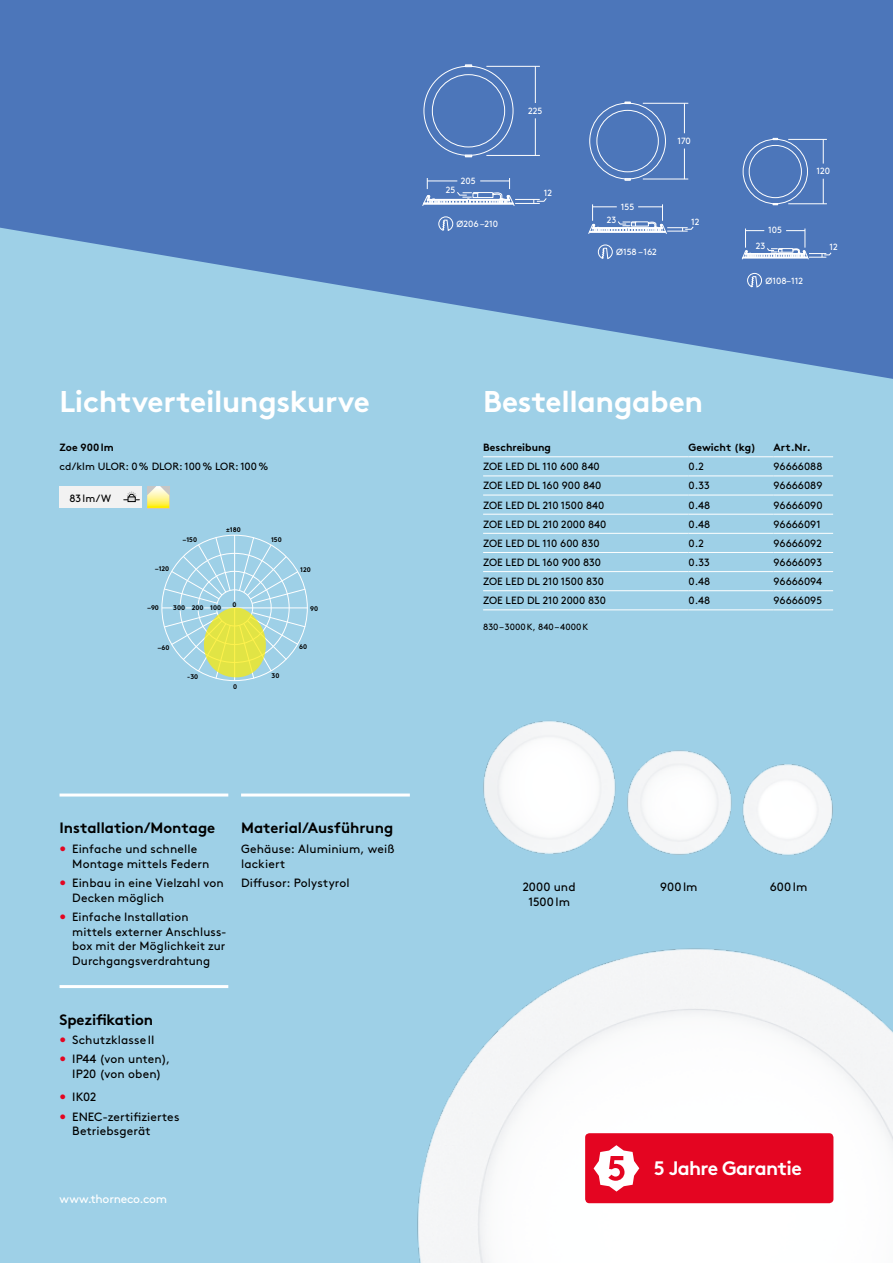
<style>
.page{position:relative;width:893px;height:1263px;background:#9ed0e7}
.page>*{position:absolute;margin:0;border:0;box-sizing:border-box;transform-origin:0 0}
.t1{font:700 30px "Brown";letter-spacing:-.01em;color:#fff}
.t2{font:700 19.5px "Brown";letter-spacing:-.035em;color:#fff}
.t3{font:700 15px "Brown";letter-spacing:-.005em;color:#000}
.t4{font:12px/14.9px "Brown";letter-spacing:.01em;color:#000}
.t5{font:12px "Brown";letter-spacing:-.02em;color:#fff}
.t6{font:10.5px "Brown";color:#000}
.t7{font:700 10.5px "Brown";color:#000}
.t8{font:9px "Brown";color:#fff}
.t9{font:9px "Brown";letter-spacing:.015em;color:#000}
.t10{font:700 6.75px "Brown";color:#000}
.s1{color:#e40521}
</style>
<div class="page">
<svg style="left:0;top:0;width:893px;height:379px;fill:#4c76ba"></svg>
<hr style="left:60px;top:793px;width:168px;height:3px;background:#fff">
<hr style="left:241px;top:793px;width:169px;height:3px;background:#fff">
<hr style="left:60px;top:985px;width:168px;height:3px;background:#fff">
<hr style="left:688px;top:590px;width:86px;height:1px;background:#fff">
<hr style="left:688px;top:609px;width:86px;height:1px;background:#fff">
<hr style="left:483px;top:456px;width:205px;height:1px;background:#fff">
<hr style="left:688px;top:456px;width:86px;height:1px;background:#fff">
<hr style="left:774px;top:456px;width:59px;height:1px;background:#fff">
<hr style="left:483px;top:475px;width:205px;height:1px;background:#fff">
<hr style="left:688px;top:475px;width:86px;height:1px;background:#fff">
<hr style="left:774px;top:475px;width:59px;height:1px;background:#fff">
<hr style="left:483px;top:495px;width:205px;height:1px;background:#fff">
<hr style="left:688px;top:495px;width:86px;height:1px;background:#fff">
<hr style="left:774px;top:495px;width:59px;height:1px;background:#fff">
<hr style="left:483px;top:514px;width:205px;height:1px;background:#fff">
<hr style="left:688px;top:514px;width:86px;height:1px;background:#fff">
<hr style="left:774px;top:514px;width:59px;height:1px;background:#fff">
<hr style="left:483px;top:533px;width:205px;height:1px;background:#fff">
<hr style="left:688px;top:533px;width:86px;height:1px;background:#fff">
<hr style="left:774px;top:533px;width:59px;height:1px;background:#fff">
<hr style="left:483px;top:552px;width:205px;height:1px;background:#fff">
<hr style="left:688px;top:552px;width:86px;height:1px;background:#fff">
<hr style="left:774px;top:552px;width:59px;height:1px;background:#fff">
<hr style="left:483px;top:571px;width:205px;height:1px;background:#fff">
<hr style="left:688px;top:571px;width:86px;height:1px;background:#fff">
<hr style="left:774px;top:571px;width:59px;height:1px;background:#fff">
<hr style="left:483px;top:590px;width:205px;height:1px;background:#fff">
<hr style="left:774px;top:590px;width:59px;height:1px;background:#fff">
<hr style="left:483px;top:609px;width:205px;height:1px;background:#fff">
<hr style="left:774px;top:609px;width:59px;height:1px;background:#fff">
<svg style="left:147px;top:486px;width:22px;height:22px"></svg>
<div style="left:60px;top:486px;width:82px;height:22px;background:#f2f2f2"></div>
<svg style="left:124px;top:492px;width:15px;height:10px"></svg>
<svg style="left:464px;top:64px;width:9px;height:2px"></svg>
<svg style="left:464px;top:156px;width:9px;height:2px"></svg>
<div style="left:432px;top:74px;width:73px;height:73px;border:1px solid #fff;border-radius:50%"></div>
<hr style="left:486px;top:66px;width:54px;height:1px;background:#fff">
<hr style="left:486px;top:155px;width:54px;height:1px;background:#fff">
<hr style="left:535px;top:66px;width:1px;height:37px;background:#fff">
<hr style="left:535px;top:118px;width:1px;height:38px;background:#fff">
<svg style="left:422px;top:178px;width:125px;height:29px"></svg>
<svg style="left:438px;top:216px;width:16px;height:15px"></svg>
<svg style="left:624px;top:101px;width:7px;height:2px"></svg>
<svg style="left:624px;top:179px;width:7px;height:2px"></svg>
<div style="left:589px;top:103px;width:77px;height:76px;border:1px solid #fff;border-radius:50%"></div>
<div style="left:596px;top:110px;width:63px;height:62px;border:1px solid #fff;border-radius:50%"></div>
<hr style="left:643px;top:103px;width:45px;height:1px;background:#fff">
<hr style="left:643px;top:179px;width:45px;height:1px;background:#fff">
<hr style="left:684px;top:103px;width:1px;height:30px;background:#fff">
<hr style="left:684px;top:149px;width:1px;height:30px;background:#fff">
<svg style="left:588px;top:204px;width:106px;height:31px"></svg>
<svg style="left:597px;top:244px;width:16px;height:16px"></svg>
<svg style="left:772px;top:204px;width:6px;height:2px"></svg>
<div style="left:743px;top:139px;width:65px;height:65px;border:1px solid #fff;border-radius:50%"></div>
<div style="left:749px;top:145px;width:53px;height:53px;border:1px solid #fff;border-radius:50%"></div>
<hr style="left:788px;top:139px;width:39px;height:1px;background:#fff">
<hr style="left:788px;top:203px;width:39px;height:1px;background:#fff">
<svg style="left:823px;top:140px;width:1px;height:24px"></svg>
<svg style="left:823px;top:179px;width:1px;height:25px"></svg>
<svg style="left:741px;top:228px;width:91px;height:32px"></svg>
<svg style="left:747px;top:273px;width:15px;height:15px"></svg>
<hr style="left:234px;top:535px;width:1px;height:66px;background:#fff">
<hr style="left:234px;top:608px;width:1px;height:72px;background:#fff">
<hr style="left:222px;top:607px;width:86px;height:1px;background:#fff">
<svg style="left:162px;top:536px;width:144px;height:143px"></svg>
<img style="left:627px;top:750px;width:105px;height:105px">
<img style="left:742px;top:764px;width:91px;height:91px">
<img style="left:483px;top:721px;width:133px;height:133px">
<img style="left:417px;top:948px;width:476px;height:315px">
<div style="left:585px;top:1133px;width:248px;height:70px;background:#e40521;border-radius:4px"></div>
<svg style="left:594px;top:1145px;width:45px;height:46px"></svg>
<p class="t8" style="left:461px;top:174px;width:16px">205</p>
<p class="t8" style="left:446px;top:183px;width:11px">25</p>
<p class="t8" style="left:456px;top:217px;width:43px">Ø206 –210</p>
<p class="t8" style="left:528px;top:104px;width:16px">225</p>
<p class="t8" style="left:544px;top:186px;width:10px">12</p>
<p class="t8" style="left:621px;top:200px;width:15px">155</p>
<p class="t8" style="left:677px;top:134px;width:15px">170</p>
<p class="t8" style="left:607px;top:213px;width:11px">23</p>
<p class="t8" style="left:691px;top:215px;width:10px">12</p>
<p class="t8" style="left:616px;top:245px;width:42px">Ø158 –162</p>
<h1 class="t1" style="left:60px;top:378px;width:312px">Lichtverteilungskurve</h1>
<h1 class="t1" style="left:483px;top:378px;width:221px">Bestellangaben</h1>
<p class="t8" style="left:768px;top:223px;width:15px">105</p>
<p class="t8" style="left:816px;top:164px;width:15px">120</p>
<p class="t8" style="left:756px;top:239px;width:11px">23</p>
<p class="t8" style="left:830px;top:240px;width:10px">12</p>
<p class="t8" style="left:765px;top:273px;width:39px">Ø108–112</p>
<p class="t7" style="left:60px;top:439px;width:56px">Zoe 900lm</p>
<p class="t6" style="left:60px;top:458px;width:210px">cd/klm ULOR: 0% DLOR: 100% LOR: 100%</p>
<p class="t6" style="left:70px;top:490px;width:43px">83lm/W</p>
<p class="t10" style="left:183px;top:535px;width:16px">–150</p>
<p class="t10" style="left:226px;top:524px;width:16px">±180</p>
<p class="t10" style="left:271px;top:534px;width:12px">150</p>
<p class="t10" style="left:155px;top:563px;width:16px">–120</p>
<p class="t10" style="left:300px;top:564px;width:12px">120</p>
<p class="t10" style="left:147px;top:602px;width:13px">–90</p>
<p class="t10" style="left:310px;top:603px;width:10px">90</p>
<p class="t10" style="left:158px;top:642px;width:13px">–60</p>
<p class="t10" style="left:233px;top:599px;width:6px">0</p>
<p class="t10" style="left:173px;top:602px;width:49px">300 200 100</p>
<p class="t10" style="left:299px;top:642px;width:10px">60</p>
<p class="t10" style="left:187px;top:671px;width:13px">-30</p>
<p class="t10" style="left:233px;top:681px;width:6px">0</p>
<p class="t10" style="left:271px;top:670px;width:9px">30</p>
<p class="t3" style="left:60px;top:816px;width:157px">Installation/Montage</p>
<p class="t3" style="left:241px;top:816px;width:154px">Material/Ausführung</p>
<p class="t4" style="left:241px;top:840px;width:155px">Gehäuse: Aluminium, weiß lackiert</p>
<p class="t4" style="left:241px;top:874px;width:110px">Diffusor: Polystyrol</p>
<p class="t4" style="left:72px;top:840px;width:139px;text-indent:-13px"><span class="s1">•</span> Einfache und schnelle<br>Montage mittels Federn</p>
<p class="t4" style="left:72px;top:874px;width:153px;text-indent:-13px"><span class="s1">•</span> Einbau in eine Vielzahl von<br>Decken möglich</p>
<p class="t4" style="left:72px;top:908px;width:156px;text-indent:-13px"><span class="s1">•</span> Einfache Installation mittels externer Anschluss&shy;box mit der Möglichkeit zur<br>Durchgangsverdrahtung</p>
<p class="t3" style="left:60px;top:1007px;width:95px">Spezifikation</p>
<p class="t4" style="left:60px;top:1031px;width:97px"><span class="s1">•</span> SchutzklasseII</p>
<p class="t4" style="left:60px;top:1050px;width:112px;text-align:center"><span class="s1">•</span> IP44 (von unten),<br>IP20 (von oben)</p>
<p class="t4" style="left:60px;top:1089px;width:38px"><span class="s1">•</span> IK02</p>
<p class="t4" style="left:72px;top:1108px;width:109px;text-indent:-13px"><span class="s1">•</span> ENEC-zertifiziertes<br>Betriebsgerät</p>
<p class="t5" style="left:60px;top:1190px;width:109px">www.thorneco.com</p>
<p class="t7" style="left:483px;top:439px;width:69px">Beschreibung</p>
<p class="t7" style="left:688px;top:439px;width:69px">Gewicht (kg)</p>
<p class="t7" style="left:774px;top:439px;width:39px">Art.Nr.</p>
<p class="t6" style="left:483px;top:459px;width:118px">ZOE LED DL 110 600 840</p>
<p class="t6" style="left:688px;top:459px;width:17px">0.2</p>
<p class="t6" style="left:774px;top:459px;width:50px">96666088</p>
<p class="t6" style="left:483px;top:478px;width:120px">ZOE LED DL 160 900 840</p>
<p class="t6" style="left:688px;top:478px;width:23px">0.33</p>
<p class="t6" style="left:774px;top:478px;width:50px">96666089</p>
<p class="t6" style="left:483px;top:497px;width:123px">ZOE LED DL 210 1500 840</p>
<p class="t6" style="left:688px;top:497px;width:23px">0.48</p>
<p class="t6" style="left:774px;top:497px;width:51px">96666090</p>
<p class="t6" style="left:483px;top:516px;width:125px">ZOE LED DL 210 2000 840</p>
<p class="t6" style="left:688px;top:516px;width:23px">0.48</p>
<p class="t6" style="left:774px;top:516px;width:49px">96666091</p>
<p class="t6" style="left:483px;top:535px;width:118px">ZOE LED DL 110 600 830</p>
<p class="t6" style="left:688px;top:535px;width:17px">0.2</p>
<p class="t6" style="left:774px;top:535px;width:50px">96666092</p>
<p class="t6" style="left:483px;top:554px;width:120px">ZOE LED DL 160 900 830</p>
<p class="t6" style="left:688px;top:554px;width:23px">0.33</p>
<p class="t6" style="left:774px;top:554px;width:50px">96666093</p>
<p class="t6" style="left:483px;top:573px;width:122px">ZOE LED DL 210 1500 830</p>
<p class="t6" style="left:688px;top:573px;width:23px">0.48</p>
<p class="t6" style="left:774px;top:573px;width:50px">96666094</p>
<p class="t6" style="left:483px;top:592px;width:124px">ZOE LED DL 210 2000 830</p>
<p class="t6" style="left:688px;top:592px;width:23px">0.48</p>
<p class="t6" style="left:774px;top:592px;width:50px">96666095</p>
<p class="t9" style="left:483px;top:620px;width:107px">830–3000K, 840–4000K</p>
<p class="t4" style="left:523px;top:878px;width:55px;text-align:center">2000 und<br>1500lm</p>
<p class="t4" style="left:660px;top:878px;width:39px">900lm</p>
<p class="t4" style="left:770px;top:878px;width:39px">600lm</p>
<h2 class="t2" style="left:654px;top:1152px;width:149px">5 Jahre Garantie</h2>
</div>
